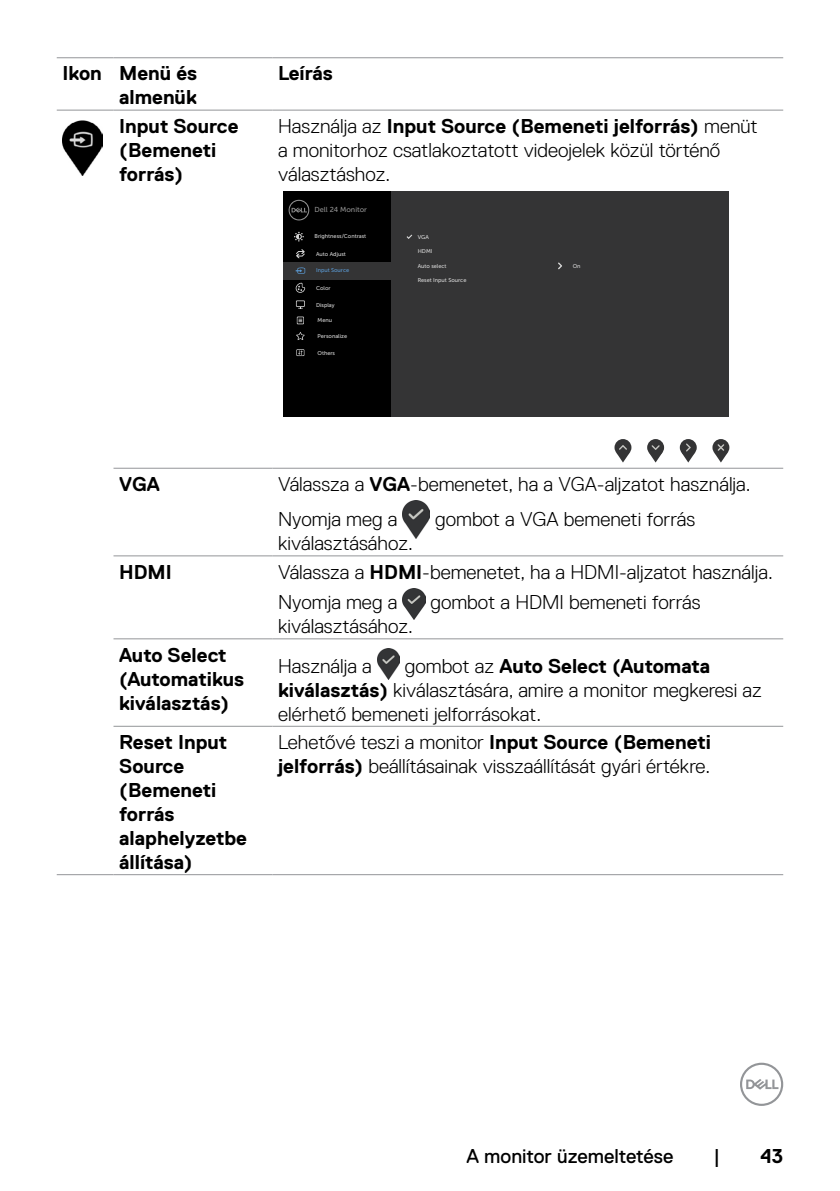
<style>
.page{position:relative;width:840px;height:1191px;background:#fff}
.page>*{position:absolute;margin:0;border:0;box-sizing:border-box;transform-origin:0 0}
.t1{font:300 20px/24px "Dell Replica";color:#000}
.t2{font:700 20px/24px "Dell Replica";color:#000}
.t3{font:20px "Dell Replica";color:#000}
.t4{font:7.2px "Museo Sans For Dell 500";color:#929292}
.t5{font:5.6px "Museo Sans For Dell 500";color:#d9d9d9}
.t6{font:5.6px "Museo Sans For Dell 500";color:#5b9bd5}
.s1{font-weight:700}
</style>
<div class="page">
<svg style="left:740px;top:1062px;width:42px;height:44px"></svg>
<hr style="left:113px;top:468px;width:159px;height:1px;background:#939598">
<hr style="left:272px;top:468px;width:510px;height:1px;background:#939598">
<hr style="left:113px;top:555px;width:159px;height:1px;background:#939598">
<hr style="left:272px;top:555px;width:510px;height:1px;background:#939598">
<hr style="left:113px;top:638px;width:159px;height:1px;background:#939598">
<hr style="left:272px;top:638px;width:510px;height:1px;background:#939598">
<hr style="left:113px;top:726px;width:159px;height:1px;background:#939598">
<hr style="left:272px;top:726px;width:510px;height:1px;background:#939598">
<hr style="left:57px;top:874px;width:56px;height:1px;background:#939598">
<hr style="left:113px;top:874px;width:159px;height:1px;background:#939598">
<hr style="left:272px;top:874px;width:510px;height:1px;background:#939598">
<hr style="left:57px;top:57px;width:56px;height:1px;background:#939598">
<hr style="left:113px;top:57px;width:159px;height:1px;background:#939598">
<hr style="left:272px;top:57px;width:510px;height:1px;background:#939598">
<hr style="left:57px;top:110px;width:56px;height:1px;background:#939598">
<hr style="left:113px;top:110px;width:159px;height:1px;background:#939598">
<hr style="left:272px;top:110px;width:510px;height:1px;background:#939598">
<img style="left:62px;top:120px;width:40px;height:55px">
<div style="left:614px;top:439px;width:17px;height:17px;background:#343435;border-radius:50%"></div>
<svg style="left:616px;top:445px;width:13px;height:17px"></svg>
<svg style="left:646px;top:439px;width:17px;height:17px"></svg>
<svg style="left:648px;top:445px;width:14px;height:17px"></svg>
<svg style="left:679px;top:439px;width:17px;height:17px"></svg>
<svg style="left:681px;top:443px;width:13px;height:19px"></svg>
<svg style="left:712px;top:439px;width:16px;height:17px"></svg>
<svg style="left:714px;top:444px;width:13px;height:18px"></svg>
<div style="left:283px;top:191px;width:445px;height:225px;background:#343435"></div>
<div style="left:283px;top:191px;width:107px;height:225px;background:#000"></div>
<div style="left:283px;top:262px;width:109px;height:18px;background:#343435"></div>
<svg style="left:288px;top:200px;width:21px;height:20px"></svg>
<svg style="left:406px;top:234px;width:6px;height:5px"></svg>
<svg style="left:558px;top:262px;width:3px;height:7px"></svg>
<svg style="left:294px;top:232px;width:10px;height:9px"></svg>
<svg style="left:296px;top:249px;width:9px;height:9px"></svg>
<svg style="left:295px;top:267px;width:10px;height:7px"></svg>
<svg style="left:295px;top:282px;width:10px;height:11px"></svg>
<svg style="left:296px;top:300px;width:9px;height:7px"></svg>
<div style="left:296px;top:301px;width:8px;height:5px;background:#000"></div>
<svg style="left:296px;top:332px;width:9px;height:8px"></svg>
<svg style="left:297px;top:316px;width:7px;height:8px"></svg>
<svg style="left:297px;top:317px;width:6px;height:6px"></svg>
<svg style="left:296px;top:349px;width:8px;height:7px"></svg>
<svg style="left:297px;top:350px;width:7px;height:5px"></svg>
<img style="left:402px;top:500px;width:27px;height:38px">
<img style="left:402px;top:588px;width:23px;height:31px">
<img style="left:377px;top:648px;width:22px;height:31px">
<p class="t2" style="left:62px;top:62px;width:136px;text-align:right">Ikon Menü és almenük</p>
<p class="t2" style="left:278px;top:62px;width:56px">Leírás</p>
<p class="t2" style="left:119px;top:114px;width:121px">Input Source (Bemeneti forrás)</p>
<p class="t1" style="left:278px;top:114px;width:481px">Használja az <span class="s1">Input Source (Bemeneti jelforrás)</span> menüt a monitorhoz csatlakoztatott videojelek közül történő választáshoz.</p>
<p class="t4" style="left:314px;top:206px;width:54px">Dell 24 Monitor</p>
<p class="t5" style="left:417px;top:233px;width:13px">VGA</p>
<p class="t5" style="left:417px;top:248px;width:16px">HDMI</p>
<p class="t5" style="left:417px;top:277px;width:50px">Reset Input Source</p>
<p class="t5" style="left:314px;top:233px;width:53px">Brightness/Contrast</p>
<p class="t5" style="left:316px;top:250px;width:31px">Auto Adjust</p>
<p class="t6" style="left:316px;top:267px;width:35px">Input Source</p>
<p class="t5" style="left:316px;top:284px;width:16px">Color</p>
<p class="t5" style="left:316px;top:302px;width:20px">Display</p>
<p class="t5" style="left:317px;top:333px;width:31px">Personalize</p>
<p class="t5" style="left:417px;top:263px;width:30px">Auto select</p>
<p class="t5" style="left:572px;top:263px;width:9px">On</p>
<p class="t5" style="left:317px;top:317px;width:16px">Menu</p>
<p class="t5" style="left:317px;top:350px;width:19px">Others</p>
<p class="t2" style="left:119px;top:472px;width:42px">VGA</p>
<p class="t1" style="left:278px;top:466px;width:473px;line-height:35.2px">Válassza a <span class="s1">VGA</span>-bemenetet, ha a VGA-aljzatot használja.<br>Nyomja meg a</p>
<p class="t1" style="left:435px;top:507px;width:261px">gombot a VGA bemeneti forrás</p>
<p class="t1" style="left:278px;top:531px;width:136px">kiválasztásához.</p>
<p class="t2" style="left:119px;top:560px;width:54px">HDMI</p>
<p class="t1" style="left:278px;top:556px;width:496px;line-height:30.6px">Válassza a <span class="s1">HDMI</span>-bemenetet, ha a HDMI-aljzatot használja.<br>Nyomja meg a</p>
<p class="t1" style="left:430px;top:590px;width:271px">gombot a HDMI bemeneti forrás</p>
<p class="t1" style="left:278px;top:614px;width:136px">kiválasztásához.</p>
<p class="t2" style="left:119px;top:642px;width:126px">Auto Select (Automatikus kiválasztás)</p>
<p class="t1" style="left:278px;top:654px;width:95px">Használja a</p>
<p class="t1" style="left:278px;top:654px;width:485px;text-indent:127px">gombot az <span class="s1">Auto Select (Automata kiválasztás)</span> kiválasztására, amire a monitor megkeresi az elérhető bemeneti jelforrásokat.</p>
<p class="t2" style="left:119px;top:730px;width:129px">Reset Input<br>Source (Bemeneti forrás alaphelyzetbe állítása)</p>
<p class="t1" style="left:278px;top:730px;width:434px">Lehetővé teszi a monitor <span class="s1">Input Source (Bemeneti jelforrás)</span> beállításainak visszaállítását gyári értékre.</p>
<p class="t3" style="left:466px;top:1144px;width:208px">A monitor üzemeltetése</p>
<p class="t3" style="left:713px;top:1144px;width:8px">|</p>
<p class="t2" style="left:760px;top:1143px;width:24px">43</p>
</div>
